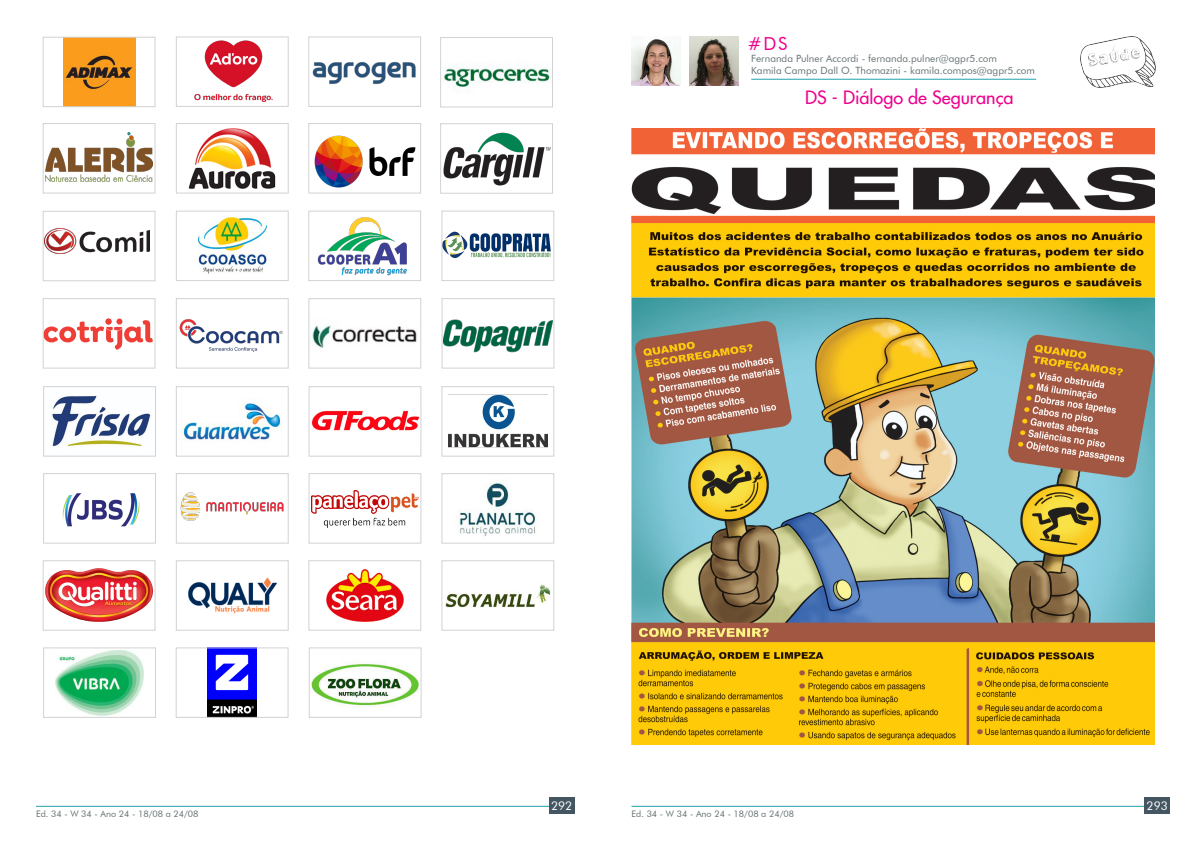
<style>
.page{position:relative;width:1191px;height:842px;background:#fff}
.page>*{position:absolute;margin:0;border:0;box-sizing:border-box;transform-origin:0 0}
.t1{font:500 18px "Futura";color:#ed028c}
.t2{font:18px "Futura BT";color:#ed028c}
.t3{font:12px "Futura BT";color:#fff}
.t4{font:10px "Futura BT";color:#657173}
.t5{font:9px "Futura BT";color:#657173}
</style>
<div class="page">
<hr style="left:36px;top:806px;width:523px;height:1px;background:#1ea2aa">
<hr style="left:631px;top:806px;width:524px;height:1px;background:#1ea2aa">
<div style="left:549px;top:798px;width:25px;height:16px;background:#445662"></div>
<div style="left:1144px;top:798px;width:26px;height:16px;background:#445662"></div>
<hr style="left:751px;top:79px;width:285px;height:1px;background:#1ea2aa">
<img style="left:632px;top:39px;width:49px;height:47px">
<img style="left:1080px;top:37px;width:75px;height:50px">
<img style="left:631px;top:129px;width:524px;height:615px">
<img style="left:690px;top:36px;width:49px;height:50px">
<img style="left:188px;top:128px;width:88px;height:61px">
<div style="left:176px;top:123px;width:113px;height:71px;border:1px solid #d1d2d4"></div>
<img style="left:314px;top:135px;width:102px;height:53px">
<div style="left:308px;top:123px;width:113px;height:71px;border:1px solid #d1d2d4"></div>
<img style="left:46px;top:132px;width:107px;height:49px">
<div style="left:43px;top:123px;width:112px;height:71px;border:1px solid #d1d2d4"></div>
<img style="left:443px;top:133px;width:107px;height:52px">
<div style="left:440px;top:123px;width:113px;height:71px;border:1px solid #d1d2d4"></div>
<img style="left:317px;top:217px;width:90px;height:59px">
<div style="left:308px;top:211px;width:113px;height:70px;border:1px solid #d1d2d4"></div>
<img style="left:45px;top:228px;width:105px;height:26px">
<div style="left:43px;top:211px;width:112px;height:70px;border:1px solid #d1d2d4"></div>
<img style="left:188px;top:577px;width:89px;height:37px">
<div style="left:176px;top:560px;width:113px;height:71px;border:1px solid #d1d2d4"></div>
<img style="left:198px;top:217px;width:68px;height:57px">
<div style="left:176px;top:211px;width:113px;height:70px;border:1px solid #d1d2d4"></div>
<svg style="left:45px;top:319px;width:108px;height:31px"></svg>
<div style="left:43px;top:298px;width:112px;height:71px;border:1px solid #d1d2d4"></div>
<img style="left:45px;top:568px;width:108px;height:54px">
<div style="left:43px;top:560px;width:112px;height:71px;border:1px solid #d1d2d4"></div>
<img style="left:444px;top:64px;width:106px;height:29px">
<div style="left:440px;top:37px;width:113px;height:71px;border:1px solid #d1d2d4"></div>
<img style="left:181px;top:403px;width:101px;height:37px">
<div style="left:176px;top:386px;width:113px;height:71px;border:1px solid #d1d2d4"></div>
<img style="left:312px;top:324px;width:105px;height:24px">
<div style="left:308px;top:298px;width:113px;height:71px;border:1px solid #d1d2d4"></div>
<img style="left:444px;top:319px;width:108px;height:34px">
<div style="left:441px;top:298px;width:113px;height:71px;border:1px solid #d1d2d4"></div>
<img style="left:52px;top:395px;width:99px;height:52px">
<div style="left:43px;top:386px;width:113px;height:71px;border:1px solid #d1d2d4"></div>
<img style="left:179px;top:319px;width:104px;height:33px">
<div style="left:176px;top:298px;width:113px;height:71px;border:1px solid #d1d2d4"></div>
<img style="left:443px;top:231px;width:108px;height:27px">
<div style="left:441px;top:211px;width:113px;height:70px;border:1px solid #d1d2d4"></div>
<img style="left:448px;top:394px;width:99px;height:54px">
<div style="left:441px;top:386px;width:113px;height:71px;border:1px solid #d1d2d4"></div>
<img style="left:62px;top:493px;width:78px;height:34px">
<div style="left:43px;top:473px;width:113px;height:71px;border:1px solid #d1d2d4"></div>
<img style="left:56px;top:650px;width:87px;height:65px">
<div style="left:43px;top:647px;width:113px;height:71px;border:1px solid #d1d2d4"></div>
<img style="left:311px;top:490px;width:107px;height:38px">
<div style="left:308px;top:473px;width:113px;height:71px;border:1px solid #d1d2d4"></div>
<img style="left:180px;top:492px;width:104px;height:29px">
<div style="left:176px;top:473px;width:113px;height:71px;border:1px solid #d1d2d4"></div>
<img style="left:459px;top:481px;width:77px;height:55px">
<div style="left:441px;top:473px;width:113px;height:71px;border:1px solid #d1d2d4"></div>
<img style="left:208px;top:649px;width:48px;height:67px">
<div style="left:176px;top:647px;width:112px;height:71px;border:1px solid #d1d2d4"></div>
<img style="left:311px;top:660px;width:108px;height:47px">
<div style="left:309px;top:647px;width:112px;height:71px;border:1px solid #d1d2d4"></div>
<img style="left:326px;top:569px;width:78px;height:53px">
<div style="left:308px;top:560px;width:113px;height:71px;border:1px solid #d1d2d4"></div>
<img style="left:445px;top:584px;width:106px;height:24px">
<div style="left:441px;top:560px;width:113px;height:71px;border:1px solid #d1d2d4"></div>
<img style="left:311px;top:410px;width:108px;height:21px">
<div style="left:308px;top:386px;width:113px;height:71px;border:1px solid #d1d2d4"></div>
<img style="left:63px;top:39px;width:73px;height:66px">
<div style="left:43px;top:37px;width:112px;height:70px;border:1px solid #d1d2d4"></div>
<img style="left:194px;top:40px;width:79px;height:61px">
<div style="left:176px;top:36px;width:113px;height:71px;border:1px solid #d1d2d4"></div>
<img style="left:312px;top:61px;width:104px;height:24px">
<div style="left:308px;top:36px;width:113px;height:71px;border:1px solid #d1d2d4"></div>
<p class="t2" style="left:748px;top:33px;width:41px">#DS</p>
<p class="t4" style="left:751px;top:53px;width:247px">Fernanda Pulner Accordi - fernanda.pulner@agpr5.com</p>
<p class="t1" style="left:805px;top:86px;width:210px">DS - Diálogo de Segurança</p>
<p class="t4" style="left:751px;top:64px;width:285px">Kamila Campo Dall O. Thomazini - kamila.compos@agpr5.com</p>
<p class="t3" style="left:551px;top:798px;width:23px">292</p>
<p class="t3" style="left:1146px;top:798px;width:23px">293</p>
<p class="t5" style="left:36px;top:808px;width:164px">Ed. 34 - W 34 - Ano 24 - 18/08 a 24/08</p>
<p class="t5" style="left:631px;top:808px;width:164px">Ed. 34 - W 34 - Ano 24 - 18/08 a 24/08</p>
</div>
